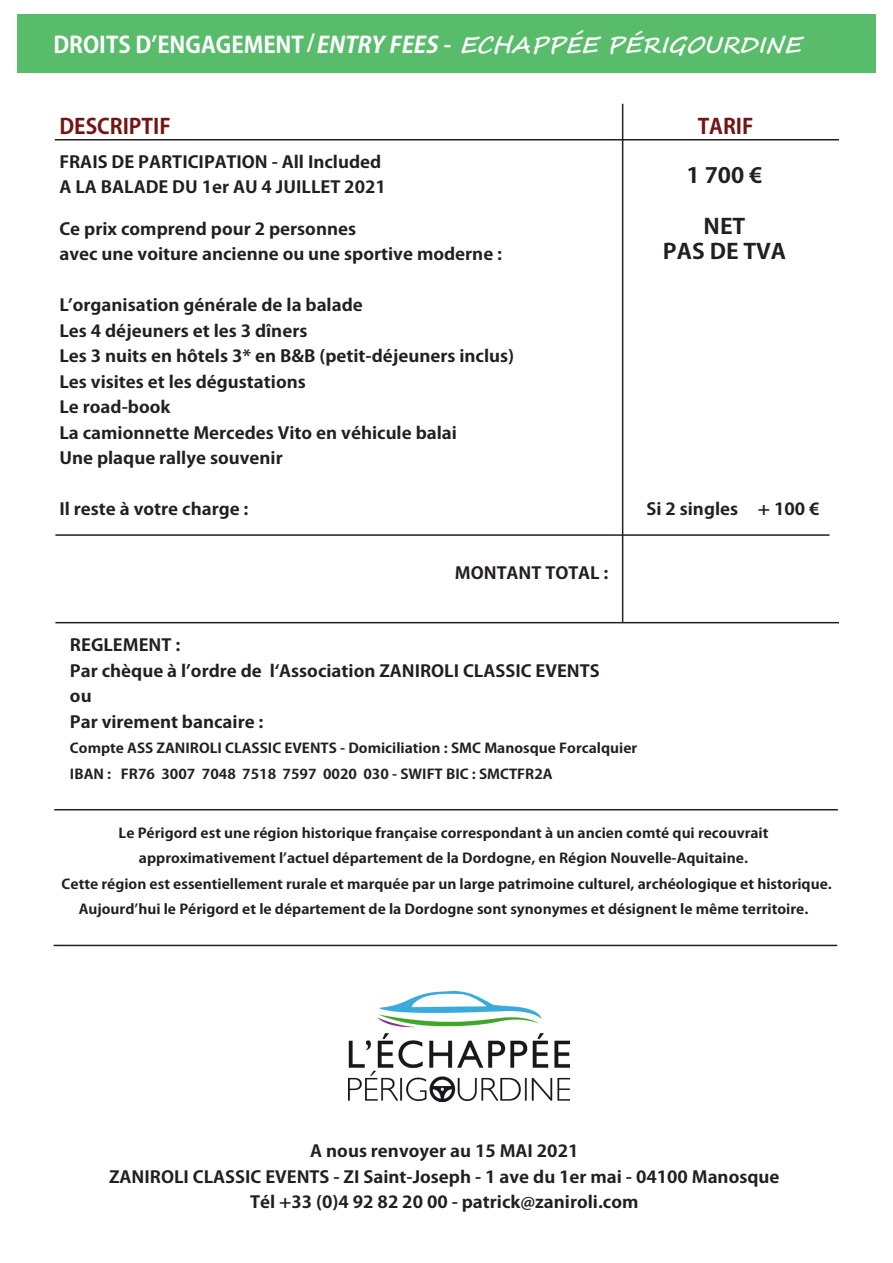
<style>
.page{position:relative;width:893px;height:1263px;background:#fff}
.page>*{position:absolute;margin:0;border:0;box-sizing:border-box;transform-origin:0 0}
.t1{font:italic 700 22.5px "Segoe Script";color:#fff}
.t2{font:700 21px "Koz Go Pr 6 N";color:#231f20;scale:1.1 1}
.t3{font:700 21px "Koz Go Pr 6 N";color:#731613}
.t4{font:700 16.5px "Koz Go Pr 6 N";color:#231f20;scale:1.1 1}
.t5{font:700 13.5px "Koz Go Pr 6 N";color:#231f20;scale:1.1 1}
.s1{font-family:"Koz Go Pr 6 N";font-style:normal}
.s2{font-family:"Koz Go Pr 6 N"}
</style>
<div class="page">
<hr style="left:55px;top:139px;width:784px;height:1px;background:#231f20">
<hr style="left:622px;top:104px;width:1px;height:518px;background:#231f20">
<hr style="left:55px;top:622px;width:784px;height:1px;background:#231f20">
<div style="left:17px;top:15px;width:859px;height:58px;background:#58bc6b"></div>
<hr style="left:55px;top:534px;width:774px;height:2px;background:#231f20">
<img style="left:349px;top:992px;width:221px;height:109px">
<hr style="left:54px;top:809px;width:784px;height:1px;background:#231f20">
<hr style="left:54px;top:945px;width:783px;height:1px;background:#231f20">
<p class="t1" style="left:53px;top:27px;width:756px"><span class="s1">D R O I T S D ’ E N G A G E M E N T /</span> <span class="s2">ENTRYFEES-</span> ECHAPPÉE PÉRIGOURDINE</p>
<p class="t3" style="left:59px;top:114px;width:113px">DESCRIPTIF</p>
<p class="t3" style="left:698px;top:114px;width:57px">TARIF</p>
<p class="t4" style="left:59px;top:152px;width:294px">FRAIS DE PARTICIPATION - All Included</p>
<p class="t4" style="left:59px;top:178px;width:298px">A LA BALADE DU 1er AU 4 JUILLET 2021</p>
<p class="t2" style="left:686px;top:163px;width:71px">1 700 €</p>
<p class="t2" style="left:704px;top:214px;width:39px">NET</p>
<p class="t2" style="left:663px;top:240px;width:114px">PAS DE TVA</p>
<p class="t4" style="left:59px;top:220px;width:271px">Ce prix comprend pour 2 personnes</p>
<p class="t4" style="left:59px;top:245px;width:404px">avec une voiture ancienne ou une sportive moderne :</p>
<p class="t4" style="left:59px;top:296px;width:277px">L’organisation générale de la balade</p>
<p class="t4" style="left:59px;top:322px;width:227px">Les 4 déjeuners et les 3 dîners</p>
<p class="t4" style="left:59px;top:347px;width:415px">Les 3 nuits en hôtels 3* en B&amp;B (petit-déjeuners inclus)</p>
<p class="t4" style="left:59px;top:373px;width:225px">Les visites et les dégustations</p>
<p class="t4" style="left:59px;top:398px;width:103px">Le road-book</p>
<p class="t4" style="left:59px;top:424px;width:363px">La camionnette Mercedes Vito en véhicule balai</p>
<p class="t4" style="left:59px;top:449px;width:204px">Une plaque rallye souvenir</p>
<p class="t4" style="left:59px;top:500px;width:173px">Il reste à votre charge :</p>
<p class="t4" style="left:647px;top:500px;width:159px">Si 2 singles + 100 €</p>
<p class="t4" style="left:455px;top:564px;width:141px">MONTANT TOTAL :</p>
<p class="t4" style="left:70px;top:636px;width:102px">REGLEMENT :</p>
<p class="t4" style="left:70px;top:661px;width:483px">Par chèque à l’ordre de l‘Association ZANIROLI CLASSIC EVENTS</p>
<p class="t4" style="left:70px;top:687px;width:21px">ou</p>
<p class="t4" style="left:70px;top:712px;width:177px">Par virement bancaire :</p>
<p class="t5" style="left:70px;top:741px;width:517px">Compte ASS ZANIROLI CLASSIC EVENTS - Domiciliation : SMC Manosque Forcalquier</p>
<p class="t5" style="left:70px;top:766px;width:440px">IBAN : FR76 3007 7048 7518 7597 0020 030 - SWIFT BIC : SMCTFR2A</p>
<p class="t5" style="left:119px;top:825px;width:592px">Le Périgord est une région historique française correspondant à un ancien comté qui recouvrait</p>
<p class="t5" style="left:139px;top:851px;width:555px">approximativement l’actuel département de la Dordogne, en Région Nouvelle-Aquitaine.</p>
<p class="t5" style="left:62px;top:876px;width:702px">Cette région est essentiellement rurale et marquée par un large patrimoine culturel, archéologique et historique.</p>
<p class="t5" style="left:79px;top:902px;width:665px">Aujourd’hui le Périgord et le département de la Dordogne sont synonymes et désignent le même territoire.</p>
<p class="t4" style="left:310px;top:1142px;width:245px">A nous renvoyer au 15 MAI 2021</p>
<p class="t4" style="left:109px;top:1167px;width:611px">ZANIROLI CLASSIC EVENTS - ZI Saint-Joseph - 1 ave du 1er mai - 04100 Manosque</p>
<p class="t4" style="left:250px;top:1193px;width:355px">Tél +33 (0)4 92 82 20 00 - patrick@zaniroli.com</p>
</div>
